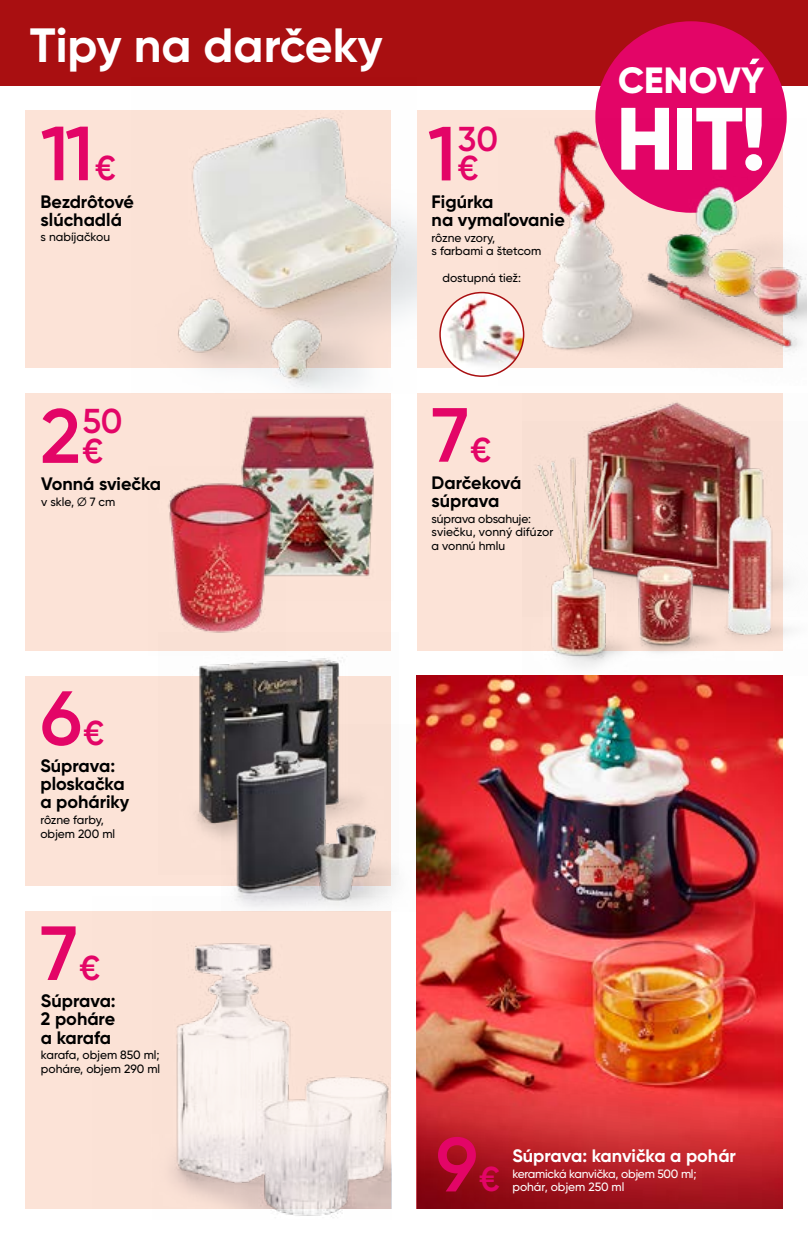
<style>
.page{position:relative;width:808px;height:1234px;background:#fff}
.page>*{position:absolute;margin:0;border:0;box-sizing:border-box;transform-origin:0 0}
.t1{font:800 88.2px "Gilroy";color:#fff}
.t2{font:600 76.5px "Gilroy";color:#e30567}
.t3{font:700 48px "Gilroy";color:#fff}
.t4{font:800 36.45px "Gilroy";letter-spacing:.01em;color:#fff}
.t5{font:600 34.5px/29.4px "Gilroy";color:#e30567}
.t6{font:700 18px/18px "Gilroy";color:#000}
.t7{font:700 18px "Gilroy";color:#fff}
.t8{font:500 12px/13.5px "Gilroy";color:#000}
.t9{font:500 12px/13.5px "Gilroy";letter-spacing:-.02em;color:#fff}
.s1{font-size:34.5px}
.s2{font-size:76.5px}
</style>
<div class="page">
<div style="left:26px;top:675px;width:365px;height:210px;background:#fce3d7"></div>
<div style="left:26px;top:911px;width:365px;height:297px;background:#fce3d7"></div>
<div style="left:26px;top:393px;width:365px;height:257px;background:#fce3d7"></div>
<div style="left:417px;top:393px;width:365px;height:257px;background:#fce3d7"></div>
<div style="left:417px;top:111px;width:365px;height:256px;background:#fce3d7"></div>
<div style="left:26px;top:111px;width:365px;height:256px;background:#fce3d7"></div>
<div style="left:0;top:0;width:808px;height:85px;background:#a90f11"></div>
<img style="left:417px;top:675px;width:365px;height:533px">
<img style="left:158px;top:650px;width:233px;height:189px">
<img style="left:222px;top:724px;width:195px;height:187px">
<img style="left:152px;top:895px;width:239px;height:323px">
<img style="left:241px;top:416px;width:133px;height:160px">
<img style="left:148px;top:466px;width:138px;height:189px">
<img style="left:617px;top:393px;width:166px;height:28px">
<img style="left:522px;top:421px;width:268px;height:246px">
<img style="left:131px;top:85px;width:286px;height:305px">
<img style="left:440px;top:292px;width:84px;height:84px;border-radius:42px">
<div style="left:439px;top:292px;width:85px;height:85px;border:2px solid #a90f11;border-radius:50%"></div>
<div style="left:595px;top:21px;width:192px;height:192px;background:#e30567;border-radius:50%"></div>
<svg style="left:749px;top:59px;width:10px;height:5px"></svg>
<img style="left:499px;top:118px;width:307px;height:256px">
<h3 class="t3" style="left:30px;top:15px;width:354px">Tipy na darčeky</h3>
<h2 class="t2" style="left:41px;top:106px;width:77px">11<span class="s1">€</span></h2>
<h3 class="t5" style="left:428px;top:124px;width:72px;text-align:center"><span class="s2">1</span>30 €</h3>
<h3 class="t6" style="left:41px;top:192px;width:95px">Bezdrôtové slúchadlá</h3>
<p class="t8" style="left:41px;top:230px;width:71px">s nabíjačkou</p>
<h3 class="t6" style="left:432px;top:192px;width:135px">Figúrka<br>na vymaľovanie</h3>
<p class="t8" style="left:432px;top:230px;width:111px">rôzne vzory,<br>s farbami a štetcom</p>
<p class="t8" style="left:442px;top:271px;width:80px">dostupná tiež:</p>
<h2 class="t2" style="left:40px;top:388px;width:42px">2</h2>
<h2 class="t2" style="left:432px;top:387px;width:61px">7<span class="s1">€</span></h2>
<h3 class="t5" style="left:82px;top:406px;width:42px">50 €</h3>
<h3 class="t6" style="left:41px;top:475px;width:121px">Vonná sviečka</h3>
<p class="t8" style="left:41px;top:495px;width:76px">v skle, ∅ 7 cm</p>
<h3 class="t6" style="left:432px;top:473px;width:91px">Darčeková súprava</h3>
<p class="t8" style="left:432px;top:511px;width:123px">súprava obsahuje: sviečku, vonný difúzor a vonnú hmlu</p>
<h3 class="t4" style="left:618px;top:58px;width:148px">CENOVY</h3>
<h1 class="t1" style="left:616px;top:83px;width:152px">HIT!</h1>
<h2 class="t2" style="left:40px;top:670px;width:66px">6<span class="s1">€</span></h2>
<h3 class="t6" style="left:40px;top:756px;width:90px">Súprava: ploskačka a poháriky</h3>
<p class="t8" style="left:40px;top:812px;width:76px">rôzne farby, objem 200 ml</p>
<h2 class="t2" style="left:40px;top:905px;width:61px">7<span class="s1">€</span></h2>
<h3 class="t6" style="left:41px;top:991px;width:76px;text-align:justify">Súprava:<br>2 poháre a karafa</h3>
<p class="t8" style="left:41px;top:1047px;width:121px">karafa, objem 850 ml; poháre, objem 290 ml</p>
<h2 class="t2" style="left:436px;top:1116px;width:66px">9<span class="s1">€</span></h2>
<h3 class="t7" style="left:512px;top:1144px;width:225px">Súprava: kanvička a pohár</h3>
<p class="t9" style="left:512px;top:1166px;width:186px">keramická kanvička, objem 500 ml; pohár, objem 250 ml</p>
</div>
